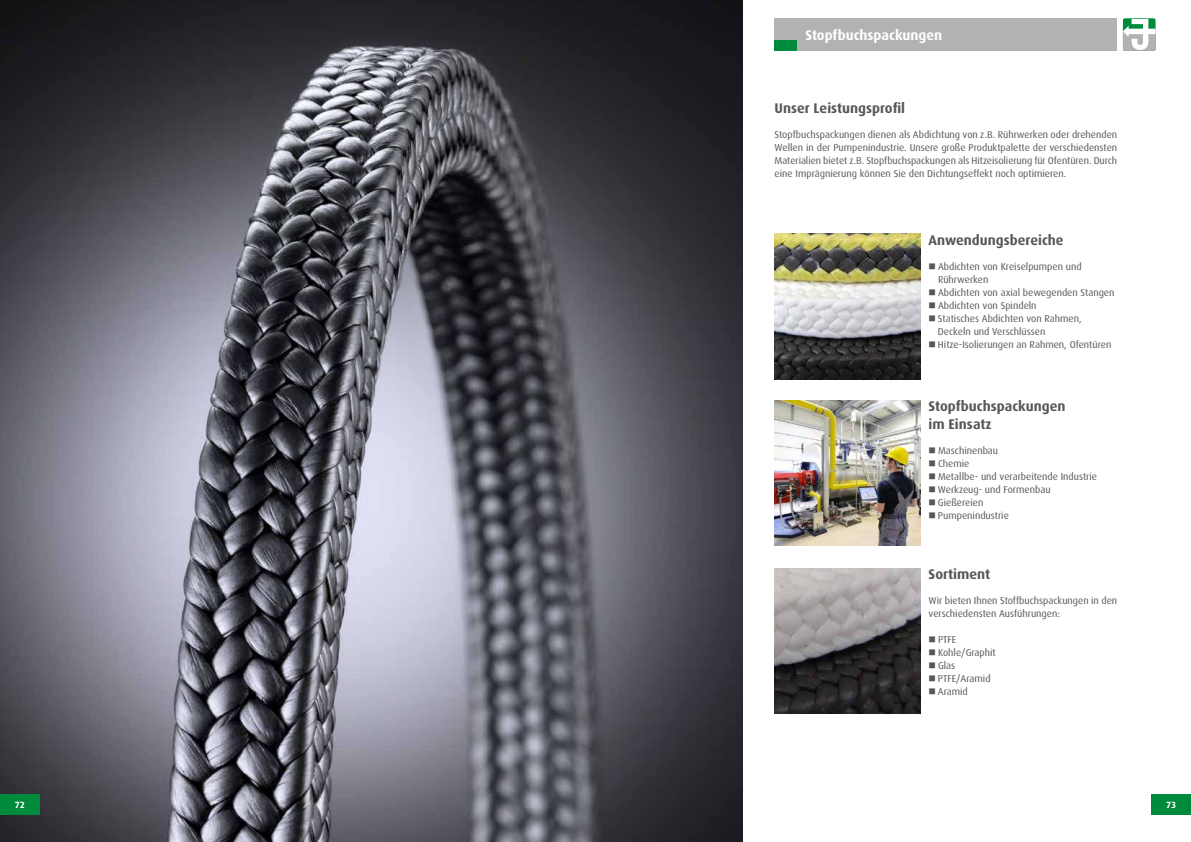
<style>
.page{position:relative;width:1191px;height:842px;background:#fff}
.page>*{position:absolute;margin:0;border:0;box-sizing:border-box;transform-origin:0 0}
.t1{font:700 14px/18px "Dax Pro";color:#575756}
.t2{font:700 14px "Dax Pro";color:#fff}
.t3{font:10px/13px "Dax Pro";color:#575756}
.t4{font:700 9px "Dax Pro";color:#fff}
</style>
<div class="page">
<img style="left:0;top:0;width:743px;height:842px">
<div style="left:774px;top:18px;width:343px;height:33px;background:#b3b2b2"></div>
<div style="left:774px;top:40px;width:23px;height:11px;background:#008a3c"></div>
<div style="left:1123px;top:18px;width:32px;height:33px;background:#51af7a;border-radius:2px"></div>
<svg style="left:1123px;top:19px;width:32px;height:32px"></svg>
<img style="left:774px;top:568px;width:146px;height:145px">
<img style="left:774px;top:234px;width:146px;height:145px">
<img style="left:774px;top:400px;width:146px;height:146px">
<div style="left:0;top:794px;width:40px;height:20px;background:#008a3c"></div>
<div style="left:1151px;top:794px;width:40px;height:20px;background:#008a3c"></div>
<h1 class="t2" style="left:805px;top:26px;width:138px">Stopfbuchspackungen</h1>
<h1 class="t1" style="left:774px;top:99px;width:132px">Unser Leistungsprofil</h1>
<p class="t3" style="left:774px;top:128px;width:344px;text-align:justify">Stopfbuchspackungen dienen als Abdichtung von z.B. Rührwerken oder drehenden Wellen in der Pumpenindustrie. Unsere große Produktpalette der verschiedensten Materialien bietet z.B. Stopfbuchspackungen als Hitzeisolierung für Ofentüren. Durch eine Imprägnierung können Sie den Dichtungseffekt noch optimieren.</p>
<h1 class="t1" style="left:928px;top:230px;width:137px">Anwendungsbereiche</h1>
<p class="t3" style="left:938px;top:259px;width:178px">Abdichten von Kreiselpumpen und<br>Rührwerken<br>Abdichten von axial bewegenden Stangen<br>Abdichten von Spindeln<br>Statisches Abdichten von Rahmen,<br>Deckeln und Verschlüssen<br>Hitze-Isolierungen an Rahmen, Ofentüren</p>
<h1 class="t1" style="left:928px;top:397px;width:138px">Stopfbuchspackungen im Einsatz</h1>
<p class="t3" style="left:938px;top:444px;width:161px">Maschinenbau<br>Chemie<br>Metallbe- und verarbeitende Industrie<br>Werkzeug- und Formenbau<br>Gießereien<br>Pumpenindustrie</p>
<h1 class="t1" style="left:928px;top:565px;width:63px">Sortiment</h1>
<p class="t3" style="left:928px;top:594px;width:190px">Wir bieten Ihnen Stoffbuchspackungen in den verschiedensten Ausführungen:</p>
<p class="t3" style="left:938px;top:633px;width:59px">PTFE<br>Kohle/Graphit<br>Glas<br>PTFE/Aramid<br>Aramid</p>
<p class="t4" style="left:15px;top:799px;width:12px">72</p>
<p class="t4" style="left:1166px;top:799px;width:12px">73</p>
</div>
